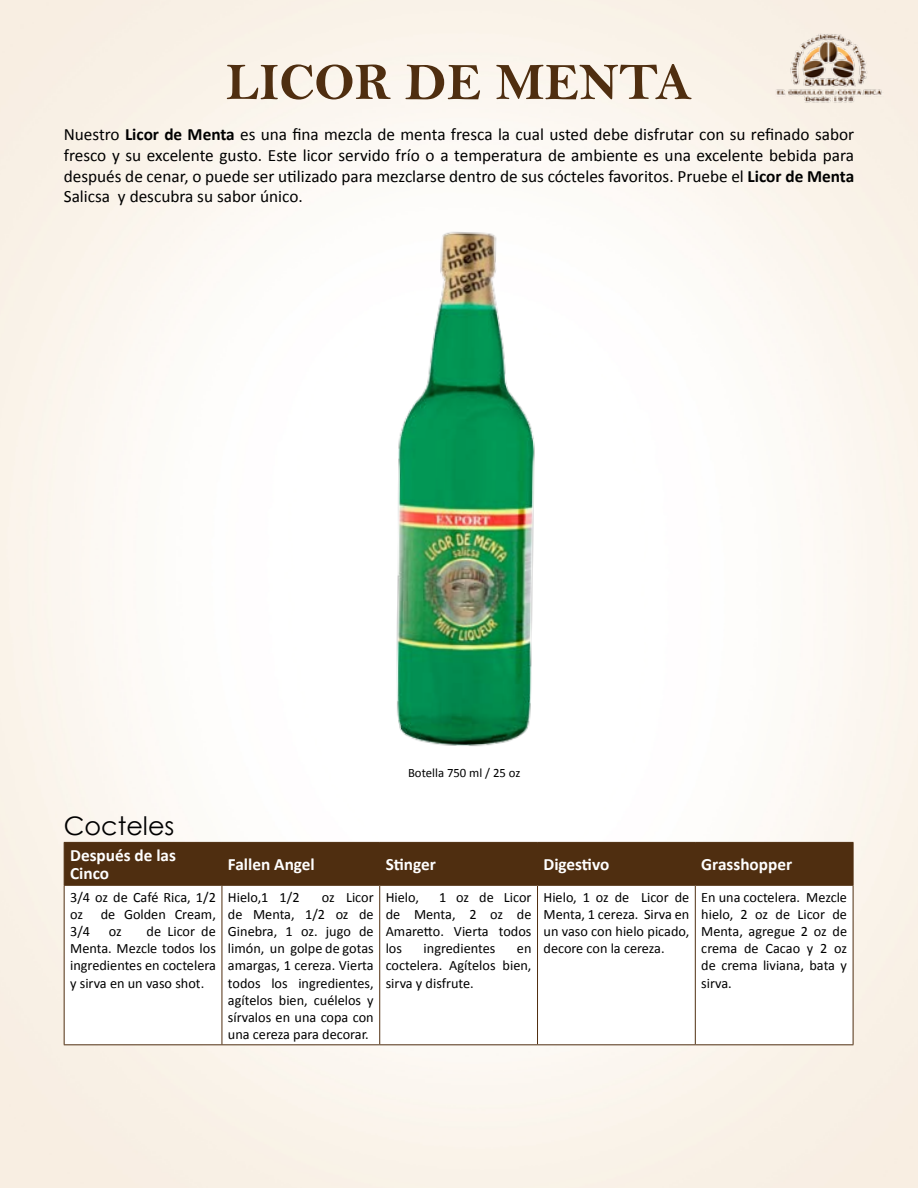
<style>
.page{position:relative;width:918px;height:1188px;background:#fff}
.page>*{position:absolute;margin:0;border:0;box-sizing:border-box;transform-origin:0 0}
.t1{font:52.5px "Bell MT Bold";color:#4f2e10}
.t2{font:25.5px "Century Gothic";color:#000}
.t3{font:17.25px/20.7px "Calibri";color:#000;text-align:justify}
.t4{font:700 17.25px/18px "Calibri";color:#fff}
.t5{font:14.25px/17.1px "Calibri";color:#000;text-align:justify}
.t6{font:12.75px "Calibri";color:#000}
.s1{font-weight:700}
</style>
<div class="page">
<img style="left:355px;top:220px;width:219px;height:527px">
<div style="left:65px;top:843px;width:788px;height:42px;background:#4f2e10"></div>
<svg style="left:221px;top:886px;width:632px;height:158px"></svg>
<hr style="left:64px;top:842px;width:158px;height:1px;background:#4f2e10">
<hr style="left:64px;top:843px;width:1px;height:42px;background:#4f2e10">
<hr style="left:222px;top:842px;width:158px;height:1px;background:#4f2e10">
<hr style="left:222px;top:843px;width:1px;height:42px;background:#4f2e10">
<hr style="left:380px;top:842px;width:158px;height:1px;background:#4f2e10">
<hr style="left:379px;top:843px;width:1px;height:42px;background:#4f2e10">
<hr style="left:538px;top:842px;width:157px;height:1px;background:#4f2e10">
<hr style="left:537px;top:843px;width:1px;height:42px;background:#4f2e10">
<hr style="left:695px;top:842px;width:158px;height:1px;background:#4f2e10">
<hr style="left:695px;top:843px;width:1px;height:42px;background:#4f2e10">
<hr style="left:853px;top:843px;width:1px;height:42px;background:#4f2e10">
<hr style="left:64px;top:885px;width:158px;height:1px;background:#4f2e10">
<hr style="left:64px;top:886px;width:1px;height:158px;background:#4f2e10">
<hr style="left:222px;top:885px;width:158px;height:1px;background:#4f2e10">
<hr style="left:222px;top:886px;width:1px;height:158px;background:#4f2e10">
<hr style="left:380px;top:885px;width:158px;height:1px;background:#4f2e10">
<hr style="left:379px;top:886px;width:1px;height:158px;background:#4f2e10">
<hr style="left:538px;top:885px;width:157px;height:1px;background:#4f2e10">
<hr style="left:537px;top:886px;width:1px;height:158px;background:#4f2e10">
<hr style="left:695px;top:885px;width:158px;height:1px;background:#4f2e10">
<hr style="left:695px;top:886px;width:1px;height:158px;background:#4f2e10">
<hr style="left:853px;top:886px;width:1px;height:158px;background:#4f2e10">
<hr style="left:64px;top:1044px;width:158px;height:1px;background:#4f2e10">
<hr style="left:222px;top:1044px;width:158px;height:1px;background:#4f2e10">
<hr style="left:380px;top:1044px;width:158px;height:1px;background:#4f2e10">
<hr style="left:538px;top:1044px;width:157px;height:1px;background:#4f2e10">
<hr style="left:695px;top:1044px;width:158px;height:1px;background:#4f2e10">
<img style="left:774px;top:32px;width:110px;height:73px">
<h1 class="t1" style="left:226px;top:51px;width:467px">LICOR DE MENTA</h1>
<p class="t3" style="left:64px;top:124px;width:792px">Nuestro <span class="s1">Licor de Menta</span> es una fina mezcla de menta fresca la cual usted debe disfrutar con su refinado sabor fresco y su excelente gusto. Este licor servido frío o a temperatura de ambiente es una excelente bebida para después de cenar, o puede ser utilizado para mezclarse dentro de sus cócteles favoritos. Pruebe el <span class="s1">Licor de Menta </span>Salicsa y descubra su sabor único.</p>
<h2 class="t2" style="left:64px;top:810px;width:112px">Cocteles</h2>
<p class="t6" style="left:408px;top:765px;width:114px">Botella 750 ml / 25 oz</p>
<p class="t4" style="left:70px;top:847px;width:107px">Después de las<br>Cinco</p>
<p class="t4" style="left:228px;top:856px;width:88px">Fallen Angel</p>
<p class="t4" style="left:386px;top:856px;width:52px">Stinger</p>
<p class="t4" style="left:544px;top:856px;width:67px">Digestivo</p>
<p class="t4" style="left:701px;top:856px;width:92px">Grasshopper</p>
<p class="t5" style="left:70px;top:889px;width:147px">3/4 oz de Café Rica, 1/2 oz de Golden Cream, 3/4</p>
<p class="t5" style="left:228px;top:889px;width:73px">Hielo,1 1/2</p>
<p class="t5" style="left:228px;top:889px;width:147px;text-indent:94px">oz Licor de Menta, 1/2 oz de Ginebra, 1 oz. jugo de limón, un golpe de gotas amargas, 1 cereza. Vierta todos los ingredientes, agítelos bien, cuélelos y sírvalos en una copa con una cereza para decorar.</p>
<p class="t5" style="left:386px;top:889px;width:35px">Hielo,</p>
<p class="t5" style="left:544px;top:889px;width:147px">Hielo, 1 oz de Licor de Menta, 1 cereza. Sirva en un vaso con hielo picado, decore con la cereza.</p>
<p class="t5" style="left:701px;top:889px;width:147px">En una coctelera. Mezcle hielo, 2 oz de Licor de Menta, agregue 2 oz de crema de Cacao y 2 oz de crema liviana, bata y sirva.</p>
<p class="t5" style="left:386px;top:889px;width:147px;text-indent:53px">1 oz de Licor de Menta, 2 oz de Amaretto. Vierta todos los</p>
<p class="t5" style="left:70px;top:923px;width:147px;text-indent:76px">de Licor de Menta. Mezcle todos los ingredientes en coctelera y sirva en un vaso shot.</p>
<p class="t5" style="left:109px;top:923px;width:14px">oz</p>
<p class="t5" style="left:424px;top:940px;width:73px">ingredientes</p>
<p class="t5" style="left:386px;top:940px;width:147px;text-indent:131px">en coctelera. Agítelos bien, sirva y disfrute.</p>
</div>
